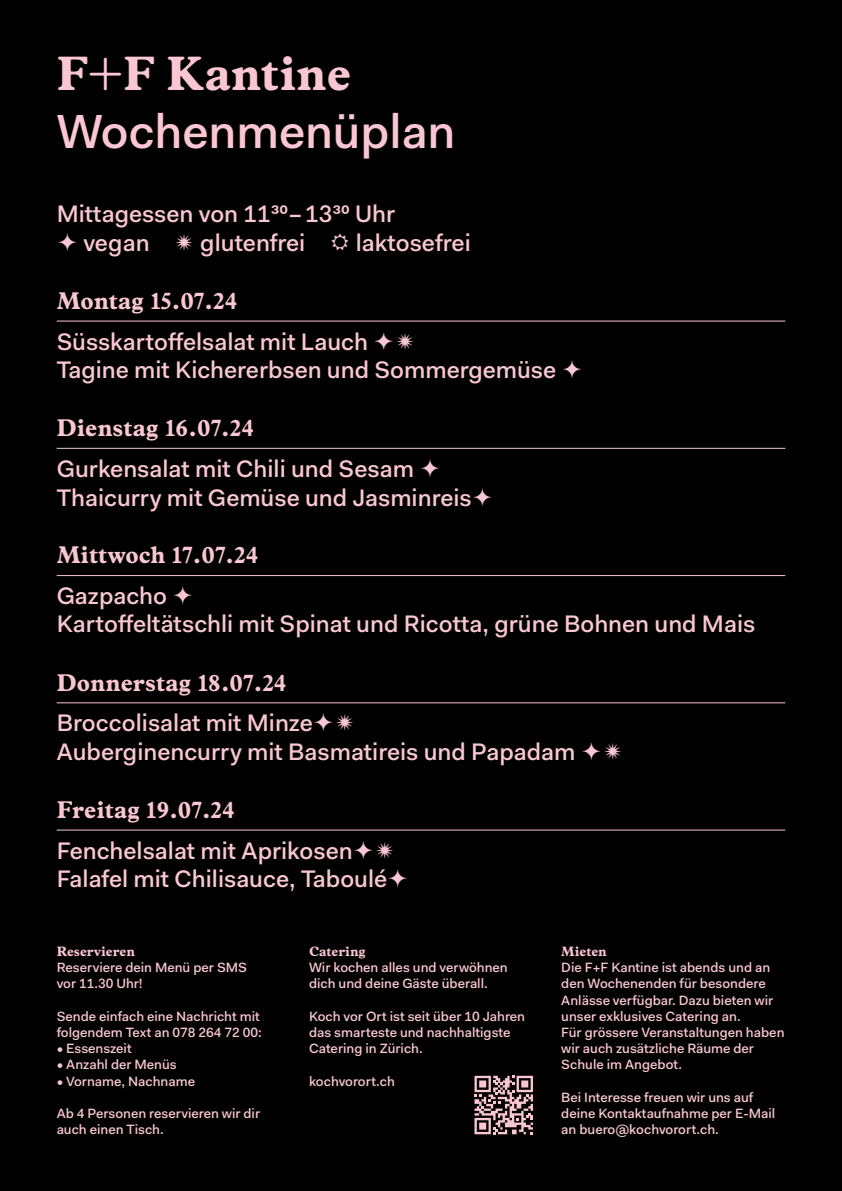
<style>
.page{position:relative;width:842px;height:1191px;background:#000}
.page>*{position:absolute;margin:0;border:0;box-sizing:border-box;transform-origin:0 0}
.Head_Fakt{font:500 48px "Fakt Pro";color:#f9c6d2}
.Head_Index{font:700 48px "Index FF";color:#f9c6d2}
.Fakt_Pro_24{font:500 24px "Fakt Pro";color:#f9c6d2}
.Fakt_Pro_24-2{font:700 24px "Index FF";color:#f9c6d2}
.Fakt_Pro_13_5{font:500 13.5px/16.2px "Fakt Pro";color:#f9c6d2}
.Fakt_Pro_13_5-2{font:700 13.5px "Index FF";color:#f9c6d2}
</style>
<div class="page">
<svg style="left:474px;top:1075px;width:59px;height:59px"></svg>
<hr style="left:57px;top:320px;width:728px;height:1px;background:#f9c6d2">
<hr style="left:57px;top:448px;width:728px;height:1px;background:#f9c6d2">
<hr style="left:57px;top:575px;width:728px;height:1px;background:#f9c6d2">
<hr style="left:57px;top:702px;width:728px;height:1px;background:#f9c6d2">
<hr style="left:57px;top:829px;width:728px;height:1px;background:#f9c6d2">
<p class="Head_Index" style="left:57px;top:45px;width:296px">F+F Kantine</p>
<p class="Head_Fakt" style="left:57px;top:99px;width:400px">Wochenmenüplan</p>
<p class="Fakt_Pro_24" style="left:57px;top:198px;width:340px">Mittagessen von 1130–1330 Uhr</p>
<p class="Fakt_Pro_24" style="left:83px;top:227px;width:68px">vegan</p>
<p class="Fakt_Pro_24" style="left:200px;top:227px;width:107px">glutenfrei</p>
<p class="Fakt_Pro_24" style="left:356px;top:227px;width:116px">laktosefrei</p>
<p class="Fakt_Pro_24-2" style="left:57px;top:286px;width:183px">Montag 15.07.24</p>
<p class="Fakt_Pro_24" style="left:57px;top:325px;width:313px">Süsskartoffelsalat mit Lauch</p>
<p class="Fakt_Pro_24" style="left:57px;top:354px;width:501px">Tagine mit Kichererbsen und Sommergemüse</p>
<p class="Fakt_Pro_24-2" style="left:57px;top:413px;width:199px">Dienstag 16.07.24</p>
<p class="Fakt_Pro_24" style="left:57px;top:452px;width:359px">Gurkensalat mit Chili und Sesam</p>
<p class="Fakt_Pro_24" style="left:57px;top:481px;width:417px">Thaicurry mit Gemüse und Jasminreis</p>
<p class="Fakt_Pro_24-2" style="left:57px;top:540px;width:204px">Mittwoch 17.07.24</p>
<p class="Fakt_Pro_24" style="left:57px;top:580px;width:112px">Gazpacho</p>
<p class="Fakt_Pro_24" style="left:57px;top:608px;width:700px">Kartoffeltätschli mit Spinat und Ricotta, grüne Bohnen und Mais</p>
<p class="Fakt_Pro_24-2" style="left:57px;top:668px;width:232px">Donnerstag 18.07.24</p>
<p class="Fakt_Pro_24" style="left:57px;top:707px;width:258px">Broccolisalat mit Minze</p>
<p class="Fakt_Pro_24" style="left:57px;top:736px;width:520px">Auberginencurry mit Basmatireis und Papadam</p>
<p class="Fakt_Pro_24-2" style="left:57px;top:795px;width:180px">Freitag 19.07.24</p>
<p class="Fakt_Pro_24" style="left:57px;top:834px;width:297px">Fenchelsalat mit Aprikosen</p>
<p class="Fakt_Pro_24" style="left:57px;top:863px;width:332px">Falafel mit Chilisauce, Taboulé</p>
<p class="Fakt_Pro_13_5-2" style="left:57px;top:943px;width:80px">Reservieren</p>
<p class="Fakt_Pro_13_5" style="left:57px;top:959px;width:192px">Reserviere dein Menü per SMS vor 11.30 Uhr!</p>
<p class="Fakt_Pro_13_5" style="left:57px;top:1008px;width:207px">Sende einfach eine Nachricht mit folgendem Text an 078 264 72 00:</p>
<p class="Fakt_Pro_13_5" style="left:57px;top:1040px;width:77px">• Essenszeit</p>
<p class="Fakt_Pro_13_5" style="left:57px;top:1056px;width:122px">• Anzahl der Menüs</p>
<p class="Fakt_Pro_13_5" style="left:57px;top:1072px;width:140px">• Vorname, Nachname</p>
<p class="Fakt_Pro_13_5" style="left:57px;top:1105px;width:205px">Ab 4 Personen reservieren wir dir auch einen Tisch.</p>
<p class="Fakt_Pro_13_5-2" style="left:309px;top:943px;width:58px">Catering</p>
<p class="Fakt_Pro_13_5" style="left:309px;top:959px;width:200px">Wir kochen alles und verwöhnen dich und deine Gäste überall.</p>
<p class="Fakt_Pro_13_5" style="left:309px;top:1008px;width:218px">Koch vor Ort ist seit über 10 Jahren das smarteste und nachhaltigste<br>Catering in Zürich.</p>
<p class="Fakt_Pro_13_5" style="left:309px;top:1072px;width:87px">kochvorort.ch</p>
<p class="Fakt_Pro_13_5-2" style="left:561px;top:943px;width:47px">Mieten</p>
<p class="Fakt_Pro_13_5" style="left:561px;top:959px;width:225px">Die F+F Kantine ist abends und an den Wochenenden für besondere<br>Anlässe verfügbar. Dazu bieten wir unser exklusives Catering an.<br>Für grössere Veranstaltungen haben wir auch zusätzliche Räume der<br>Schule im Angebot.</p>
<p class="Fakt_Pro_13_5" style="left:561px;top:1089px;width:215px">Bei Interesse freuen wir uns auf deine Kontaktaufnahme per E-Mail an buero@kochvorort.ch.</p>
</div>
